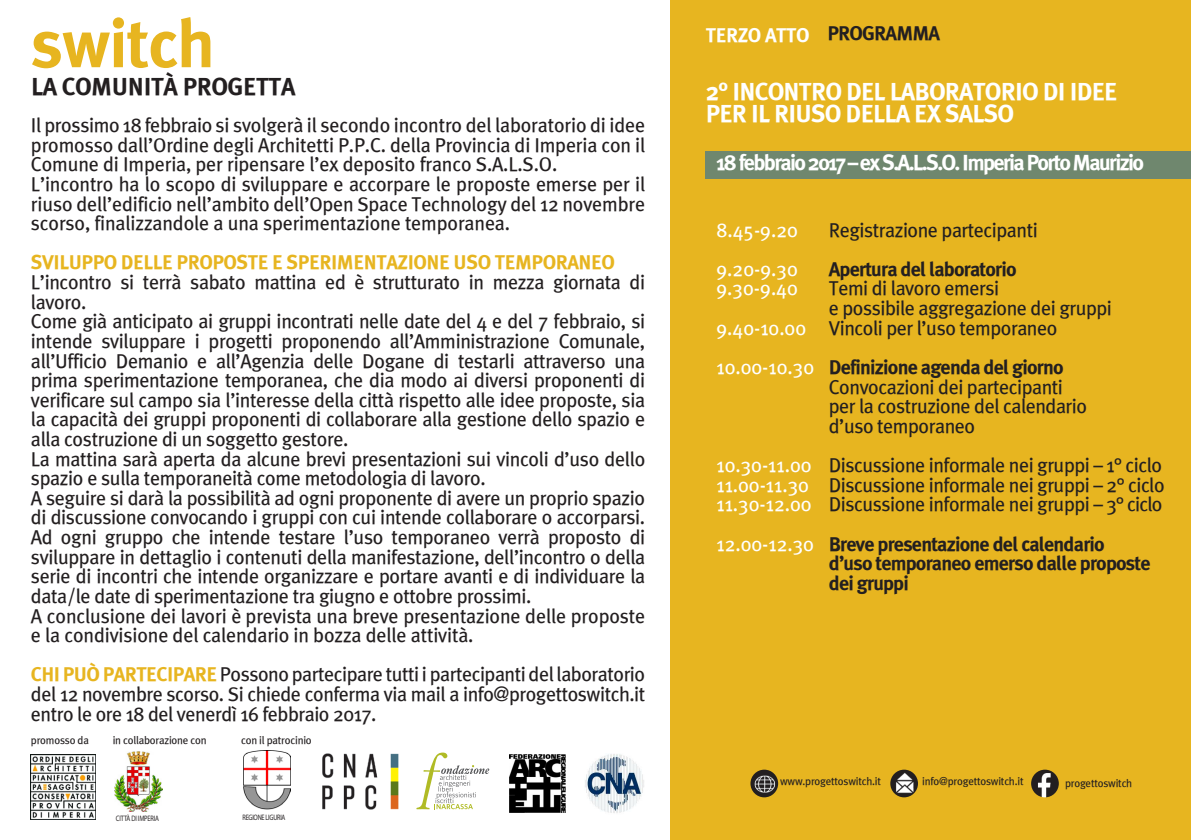
<style>
.page{position:relative;width:1191px;height:840px;background:#fff}
.page>*{position:absolute;margin:0;border:0;box-sizing:border-box;transform-origin:0 0}
.t1{font:67.6px "Meta Plus Bold Roman";letter-spacing:-.015em;color:#e7b520}
.t2{font:24.8px "Meta Plus Bold Roman";letter-spacing:-.03em;color:#fff}
.t3{font:24.8px "Meta Plus Bold Roman";letter-spacing:-.015em;color:#231f20}
.t4{font:22px "Meta Plus Bold Roman";letter-spacing:-.075em;color:#fff}
.t5{font:20px/19.6px "Meta Plus Book Roman";letter-spacing:-.02em;color:#231f20;text-align:justify}
.t6{font:20px/19.6px "Meta Plus Bold Roman";letter-spacing:-.04em;color:#231f20}
.t7{font:20px "Meta Plus Book Roman";color:#fff}
.t8{font:20px "Meta Plus Bold Roman";letter-spacing:-.02em;color:#e7b520}
.t9{font:20px "Meta Plus Bold Roman";letter-spacing:-.02em;color:#fff}
.t10{font:11px "Meta Plus Book Roman";letter-spacing:-.02em;color:#231f20}
.t11{font:7.8px "Myriad Pro";letter-spacing:-.02em;color:#231f20;scale:.8 1}
.t12{font:7.8px "Myriad Pro";letter-spacing:-.04em;color:#231f20;scale:.8 1}
.s1{font-family:"Meta Plus Bold Roman";color:#e7b520}
</style>
<div class="page">
<img style="left:31px;top:754px;width:64px;height:65px">
<img style="left:115px;top:751px;width:47px;height:59px">
<div style="left:670px;top:0;width:521px;height:839px;background:#e7b520"></div>
<div style="left:706px;top:151px;width:485px;height:27px;background:#6f876e"></div>
<img style="left:1031px;top:769px;width:27px;height:27px;border-radius:14px">
<img style="left:890px;top:769px;width:28px;height:27px;border-radius:14px">
<img style="left:750px;top:769px;width:28px;height:27px;border-radius:14px">
<img style="left:244px;top:750px;width:47px;height:59px">
<img style="left:509px;top:754px;width:56px;height:57px">
<svg style="left:417px;top:752px;width:72px;height:56px"></svg>
<img style="left:585px;top:754px;width:59px;height:59px">
<img style="left:322px;top:753px;width:77px;height:57px">
<p class="t1" style="left:31px;top:5px;width:185px">switch</p>
<p class="t3" style="left:31px;top:72px;width:226px">la COMUNITà PROGETTA</p>
<p class="t5" style="left:31px;top:115px;width:616px">Il prossimo 18 febbraio si svolgerà il secondo incontro del laboratorio di idee promosso dall’Ordine degli Architetti P.P.C. della Provincia di Imperia con il Comune di Imperia, per ripensare l’ex deposito franco S.A.L.S.O.</p>
<p class="t5" style="left:31px;top:174px;width:616px">L’incontro ha lo scopo di sviluppare e accorpare le proposte emerse per il riuso dell’edificio nell’ambito dell’Open Space Technology del 12 novembre scorso, finalizzandole a una sperimentazione temporanea.</p>
<p class="t8" style="left:31px;top:251px;width:585px">SVILUPPO delle proposte e sperim entazion e uso temporan eo</p>
<p class="t5" style="left:31px;top:272px;width:616px">L’incontro si terrà sabato mattina ed è strutturato in mezza giornata di lavoro.</p>
<p class="t5" style="left:31px;top:311px;width:616px">Come già anticipato ai gruppi incontrati nelle date del 4 e del 7 febbraio, si intende sviluppare i progetti proponendo all’Amministrazione Comunale, all’Ufficio Demanio e all’Agenzia delle Dogane di testarli attraverso una prima sperimentazione temporanea, che dia modo ai diversi proponenti di verificare sul campo sia l’interesse della città rispetto alle idee proposte, sia la capacità dei gruppi proponenti di collaborare alla gestione dello spazio e alla costruzione di un soggetto gestore.</p>
<p class="t5" style="left:31px;top:448px;width:616px">La mattina sarà aperta da alcune brevi presentazioni sui vincoli d’uso dello spazio e sulla temporaneità come metodologia di lavoro.</p>
<p class="t5" style="left:31px;top:487px;width:616px">A seguire si darà la possibilità ad ogni proponente di avere un proprio spazio di discussione convocando i gruppi con cui intende collaborare o accorparsi.<br>Ad ogni gruppo che intende testare l’uso temporaneo verrà proposto di sviluppare in dettaglio i contenuti della manifestazione, dell’incontro o della serie di incontri che intende organizzare e portare avanti e di individuare la data/le date di sperimentazione tra giugno e ottobre prossimi.</p>
<p class="t5" style="left:31px;top:605px;width:616px">A conclusione dei lavori è prevista una breve presentazione delle proposte e la condivisione del calendario in bozza delle attività.</p>
<p class="t5" style="left:31px;top:664px;width:616px"><span class="s1">chi può partecipare</span> Possono partecipare tutti i partecipanti del laboratorio del 12 novembre scorso. Si chiede conferma via mail a info@progettoswitch.it entro le ore 18 del venerdì 16 febbraio 2017.</p>
<p class="t10" style="left:31px;top:733px;width:59px">promosso da</p>
<p class="t10" style="left:113px;top:733px;width:95px">in collaborazione con</p>
<p class="t11" style="left:116px;top:812px;width:55px">CITTÀ DI IMPERIA</p>
<p class="t10" style="left:241px;top:733px;width:72px">con il patrocinio</p>
<p class="t12" style="left:242px;top:811px;width:48px">REGIONE LIGURIA</p>
<p class="t9" style="left:706px;top:23px;width:105px">terzo atto</p>
<p class="t6" style="left:827px;top:24px;width:114px">Programma</p>
<p class="t2" style="left:706px;top:77px;width:413px">2° incontro del Laboratorio di idee</p>
<p class="t2" style="left:706px;top:99px;width:310px">per i l riuso della ex salso</p>
<p class="t4" style="left:716px;top:150px;width:429px">18 febbraio 2017 – ex S.A.L.S.O. Imperia Porto Maurizio</p>
<p class="t7" style="left:716px;top:218px;width:83px">8.45-9.20</p>
<p class="t7" style="left:716px;top:257px;width:83px">9.20-9.30</p>
<p class="t7" style="left:716px;top:277px;width:83px">9.30-9.40</p>
<p class="t7" style="left:716px;top:316px;width:91px">9.40-10.00</p>
<p class="t7" style="left:716px;top:355px;width:99px">10.00-10.30</p>
<p class="t7" style="left:716px;top:453px;width:97px">10.30-11.00</p>
<p class="t7" style="left:716px;top:473px;width:94px">11.00-11.30</p>
<p class="t7" style="left:716px;top:492px;width:97px">11.30-12.00</p>
<p class="t7" style="left:716px;top:531px;width:99px">12.00-12.30</p>
<p class="t5" style="left:829px;top:219px;width:210px">Registrazione partecipanti</p>
<p class="t6" style="left:829px;top:259px;width:189px">Apertura del laboratorio</p>
<p class="t5" style="left:829px;top:278px;width:172px">Temi di lavoro emersi</p>
<p class="t5" style="left:829px;top:298px;width:285px">e possibile aggregazione dei gruppi</p>
<p class="t5" style="left:829px;top:317px;width:230px">Vincoli per l’uso temporaneo</p>
<p class="t6" style="left:829px;top:357px;width:236px">Definizione agenda del giorno</p>
<p class="t5" style="left:829px;top:376px;width:236px">Convocazioni dei partecipanti</p>
<p class="t5" style="left:829px;top:396px;width:260px">per la costruzione del calendario</p>
<p class="t5" style="left:829px;top:415px;width:148px">d’uso temporaneo</p>
<p class="t5" style="left:829px;top:455px;width:335px">Discussione informale nei gruppi – 1° ciclo</p>
<p class="t5" style="left:829px;top:474px;width:337px">Discussione informale nei gruppi – 2° ciclo</p>
<p class="t5" style="left:829px;top:494px;width:335px">Discussione informale nei gruppi – 3° ciclo</p>
<p class="t6" style="left:829px;top:533px;width:277px">Breve presentazione del calendario</p>
<p class="t6" style="left:829px;top:553px;width:323px">d’uso temporaneo emerso dalle proposte dei gruppi</p>
<p class="t10" style="left:780px;top:774px;width:102px">www.progettoswitch.it</p>
<p class="t10" style="left:922px;top:774px;width:103px">info@progettoswitch.it</p>
<p class="t10" style="left:1065px;top:776px;width:69px">progettoswitch</p>
</div>
